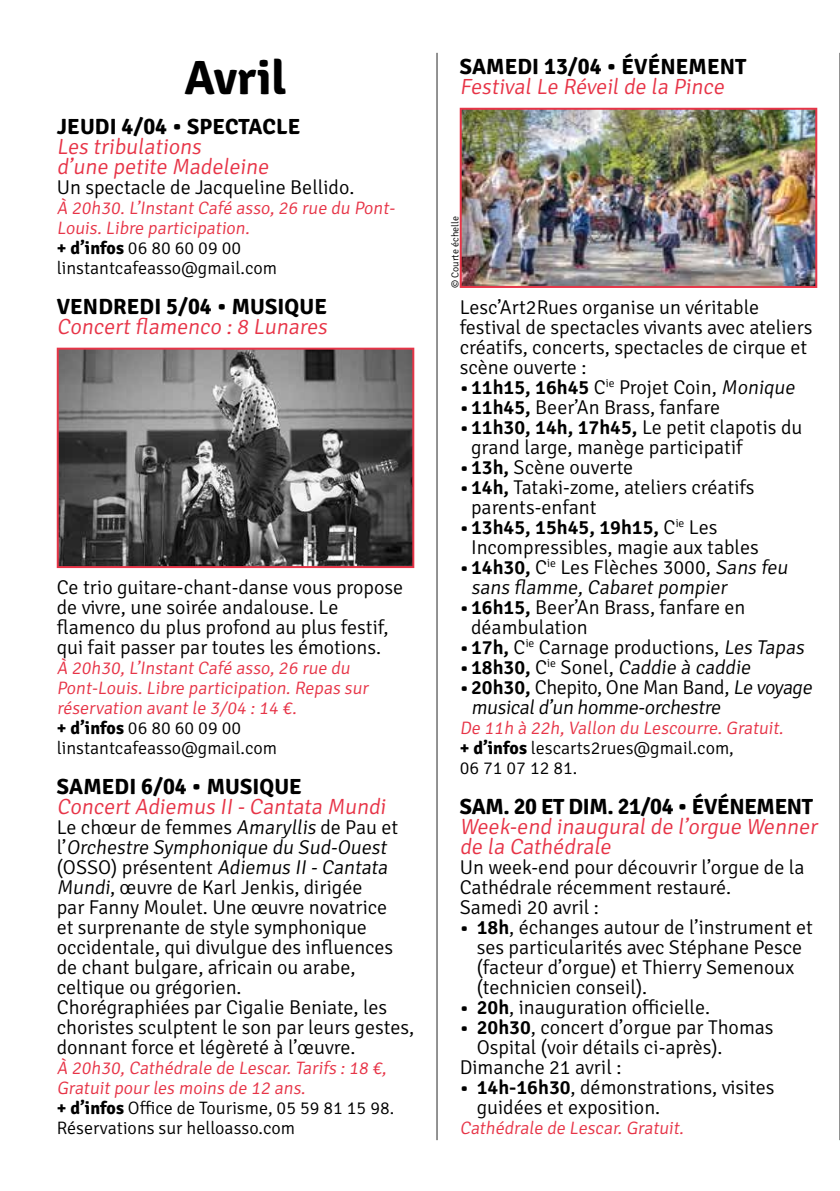
<style>
.page{position:relative;width:840px;height:1191px;background:#fff}
.page>*{position:absolute;margin:0;border:0;box-sizing:border-box;transform-origin:0 0}
.t1{font:700 48px "Signika";color:#000}
.t2{font:300 22px/20px "Signika";color:#e73447}
.t3{font:700 22px "Signika";letter-spacing:.005em;color:#000}
.t4{font:700 22px "Signika";letter-spacing:-.015em;color:#000}
.t5{font:300 20px/20px "Signika";color:#000}
.t6{font:300 20px/20px "Signika";letter-spacing:-.02em;color:#000}
.t7{font:300 18px/20px "Signika";color:#e73447}
.t8{font:300 10px "Signika";color:#000}
.s1{font-weight:700;color:#000}
.s2{color:#000}
.s3{font-weight:600}
</style>
<div class="page">
<img style="left:60px;top:351px;width:351px;height:214px">
<div style="left:57px;top:348px;width:357px;height:220px;border:2px solid #e73447"></div>
<img style="left:462px;top:111px;width:351px;height:174px">
<div style="left:459px;top:108px;width:357px;height:180px;border:2px solid #e73447"></div>
<hr style="left:436px;top:53px;width:1px;height:1087px;background:#706f6f">
<hr style="left:839px;top:53px;width:1px;height:1087px;background:#706f6f">
<h1 class="t1" style="left:184px;top:43px;width:104px">Avril</h1>
<p class="t3" style="left:57px;top:111px;width:245px">JEUDI 4/04 • SPECTACLE</p>
<p class="t2" style="left:57px;top:135px;width:217px">Les tribulations<br>d’une petite Madeleine</p>
<p class="t5" style="left:57px;top:176px;width:299px">Un spectacle de Jacqueline Bellido.</p>
<p class="t7" style="left:57px;top:197px;width:342px">À 20h30.L’InstantCafé asso,26 rue du Pont-<br>Louis.Libre participation.<br><span class="s1">+ d’infos</span> <span class="s2">06 80 60 09 00 linstantcafeasso@gmail.com</span></p>
<p class="t3" style="left:57px;top:291px;width:271px">VENDREDI 5/04 • MUSIQUE</p>
<p class="t2" style="left:57px;top:315px;width:276px">Concertflamenco :8 Lunares</p>
<p class="t5" style="left:57px;top:576px;width:348px">Ce trio guitare-chant-danse vous propose de vivre, une soirée andalouse. Le flamenco du plus profond au plus festif, qui fait passer par toutes les émotions.</p>
<p class="t7" style="left:57px;top:657px;width:316px">À 20h30,L’InstantCafé asso,26 rue du Pont-Louis.Libre participation.Repas sur réservation avantle 3/04 :14 €.<br><span class="s1">+ d’infos</span> <span class="s2">06 80 60 09 00 linstantcafeasso@gmail.com</span></p>
<p class="t3" style="left:57px;top:771px;width:246px">SAMEDI 6/04 • MUSIQUE</p>
<p class="t2" style="left:57px;top:795px;width:334px">ConcertAdiemus II-Cantata Mundi</p>
<p class="t5" style="left:57px;top:816px;width:359px">Le chœur de femmes Amaryllis de Pau et<br>l’ Orchestre Symphonique du Sud-Ouest (OSSO) présentent Adiemus II-Cantata Mundi, œuvre de Karl Jenkis, dirigée<br>par Fanny Moulet. Une œuvre novatrice<br>et surprenante de style symphonique occidentale, qui divulgue des influences de chant bulgare, africain ou arabe, celtique ou grégorien.<br>Chorégraphiées par Cigalie Beniate, les choristes sculptent le son par leurs gestes, donnant force et légèreté à l’œuvre.</p>
<p class="t7" style="left:57px;top:1057px;width:339px">À 20h30,Cathédrale de Lescar.Tarifs :18 €, Gratuitpour les moins de 12 ans.<br><span class="s1">+ d’infos</span> <span class="s2">Office de Tourisme, 05 59 81 15 98.<br>Réservations sur helloasso.com</span></p>
<p class="t3" style="left:459px;top:51px;width:288px">SAMEDI 13/04 • ÉVÉNEMENT</p>
<p class="t2" style="left:459px;top:75px;width:270px">FestivalLe Réveilde la Pince</p>
<p class="t8" style="left:447px;top:288px;width:73px;rotate:-90deg">© Courte échelle</p>
<p class="t5" style="left:459px;top:296px;width:354px">Lesc’Art2Rues organise un véritable festival de spectacles vivants avec ateliers créatifs, concerts, spectacles de cirque et scène ouverte :</p>
<p class="t5" style="left:459px;top:376px;width:340px"><span class="s3">•11h15, 16h45</span> C<sup>ie</sup> Projet Coin, Monique</p>
<p class="t5" style="left:459px;top:396px;width:262px"><span class="s3">•11h45,</span> Beer’An Brass, fanfare</p>
<p class="t5" style="left:471px;top:416px;width:332px;text-indent:-11px"><span class="s3">•11h30, 14h, 17h45,</span> Le petit clapotis du grand large, manège participatif</p>
<p class="t5" style="left:459px;top:456px;width:175px"><span class="s3">•13h,</span> Scène ouverte</p>
<p class="t5" style="left:471px;top:476px;width:285px;text-indent:-11px"><span class="s3">•14h,</span> Tataki-zome, ateliers créatifs parents-enfant</p>
<p class="t5" style="left:471px;top:516px;width:289px;text-indent:-11px"><span class="s3">•13h45, 15h45, 19h15,</span> C<sup>ie</sup> Les<br>Incompressibles, magie aux tables</p>
<p class="t5" style="left:471px;top:556px;width:322px;text-indent:-11px"><span class="s3">•14h30,</span> C<sup>ie</sup> Les Flèches 3000, Sans feu sans flamme,Cabaretpompier</p>
<p class="t5" style="left:471px;top:596px;width:276px;text-indent:-11px"><span class="s3">•16h15,</span> Beer’An Brass, fanfare en déambulation</p>
<p class="t5" style="left:459px;top:636px;width:349px"><span class="s3">•17h,</span> C<sup>ie</sup> Carnage productions, Les Tapas</p>
<p class="t5" style="left:459px;top:656px;width:296px"><span class="s3">•18h30,</span> C<sup>ie</sup> Sonel, Caddie à caddie</p>
<p class="t6" style="left:471px;top:676px;width:346px;text-indent:-11px"><span class="s3">•20h30,</span> Chepito, One Man Band, Le voyage musicald’un homme-orchestre</p>
<p class="t7" style="left:459px;top:717px;width:328px">De 11h à 22h,Vallon du Lescourre.Gratuit. <span class="s1">+ d’infos</span> <span class="s2">lescarts2rues@gmail.com,<br>06 71 07 12 81.</span></p>
<p class="t4" style="left:459px;top:791px;width:354px">SAM. 20 ET DIM. 21/04 • ÉVÉNEMENT</p>
<p class="t2" style="left:459px;top:815px;width:363px">Week-end inauguralde l’orgue Wenner de la Cathédrale</p>
<p class="t5" style="left:459px;top:856px;width:346px">Un week-end pour découvrir l’orgue de la<br>Cathédrale récemment restauré.<br>Samedi 20 avril :</p>
<p class="t5" style="left:476px;top:916px;width:337px;text-indent:-17px"><span class="s3">• 18h</span>, échanges autour de l’instrument et ses particularités avec Stéphane Pesce (facteur d’orgue) et Thierry Semenoux (technicien conseil).</p>
<p class="t5" style="left:459px;top:996px;width:252px"><span class="s3">• 20h</span>, inauguration officielle.</p>
<p class="t5" style="left:459px;top:1016px;width:315px"><span class="s3">• 20h30</span>, concert d’orgue par Thomas</p>
<p class="t5" style="left:476px;top:1036px;width:247px">Ospital (voir détails ci-après).</p>
<p class="t5" style="left:459px;top:1056px;width:163px">Dimanche 21 avril :</p>
<p class="t5" style="left:476px;top:1076px;width:299px;text-indent:-17px"><span class="s3">• 14h-16h30</span>, démonstrations, visites guidées et exposition.</p>
<p class="t7" style="left:459px;top:1117px;width:228px">Cathédrale de Lescar.Gratuit.</p>
</div>
